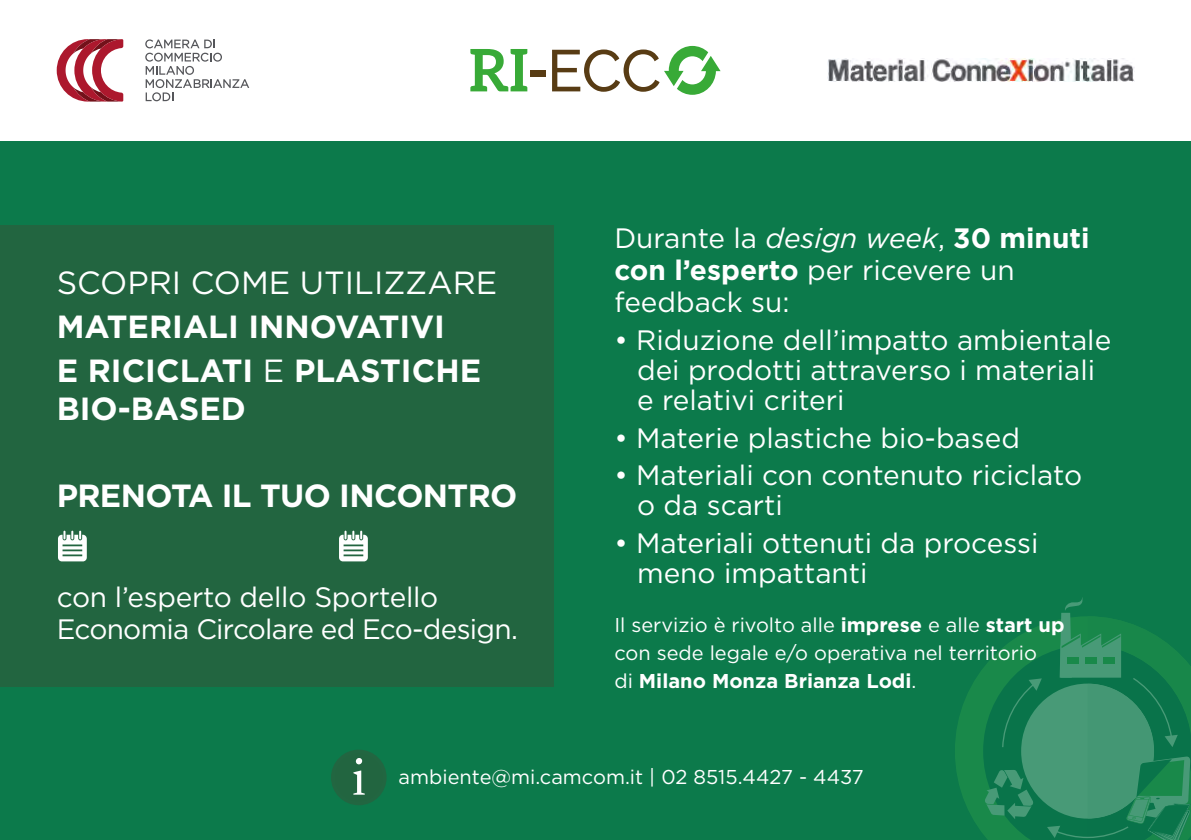
<style>
.page{position:relative;width:1191px;height:840px;background:#fff}
.page>*{position:absolute;margin:0;border:0;box-sizing:border-box;transform-origin:0 0}
.t1{font:52px "Mercury Text G1";color:#fff}
.t2{font:700 32px/43.6px "Gotham";color:#fff}
.t3{font:32px "Gotham";color:#fff}
.t4{font:700 32px "Gotham";letter-spacing:-.02em;color:#fff}
.t5{font:28px/30px "Gotham";color:#fff}
.t6{font:28px/32px "Gotham";letter-spacing:-.025em;color:#fff}
.t7{font:20px/27.6px "Gotham";color:#fff}
.s1{font-weight:400}
.s2{font-style:italic}
.s3{font-weight:700}
</style>
<div class="page">
<div style="left:0;top:141px;width:1191px;height:698px;background:#0c7a4b"></div>
<svg style="left:955px;top:616px;width:92px;height:223px;background:#11804a"></svg>
<svg style="left:983px;top:644px;width:64px;height:195px;background:#107d4a"></svg>
<div style="left:1021px;top:683px;width:133px;height:135px;background:#489a77;border-radius:50%"></div>
<svg style="left:1002px;top:678px;width:39px;height:68px"></svg>
<svg style="left:984px;top:769px;width:49px;height:49px;background:#27875e"></svg>
<svg style="left:1047px;top:596px;width:144px;height:243px"></svg>
<svg style="left:145px;top:39px;width:104px;height:62px"></svg>
<svg style="left:57px;top:39px;width:66px;height:62px"></svg>
<svg style="left:552px;top:46px;width:168px;height:49px"></svg>
<div style="left:530px;top:71px;width:15px;height:6px;background:#583c14"></div>
<svg style="left:470px;top:49px;width:57px;height:42px"></svg>
<img style="left:827px;top:59px;width:307px;height:23px">
<div style="left:333px;top:751px;width:51px;height:51px;background:#226540;border-radius:50%"></div>
<div style="left:331px;top:749px;width:55px;height:55px;border:4px solid #226641;border-radius:50%"></div>
<div style="left:0;top:225px;width:554px;height:462px;background:#226540"></div>
<svg style="left:58px;top:530px;width:29px;height:31px"></svg>
<svg style="left:339px;top:530px;width:29px;height:31px"></svg>
<hr style="left:343px;top:544px;width:20px;height:2px;background:#226540">
<hr style="left:343px;top:549px;width:20px;height:2px;background:#226540">
<hr style="left:343px;top:554px;width:20px;height:2px;background:#226540">
<p class="t3" style="left:57px;top:262px;width:442px">SCOPRI COME UTILIZZARE</p>
<p class="t2" style="left:57px;top:304px;width:426px">MATERIALI INNOVATIVI<br>E RICICLATI <span class="s1">E</span> PLASTICHE</p>
<p class="t2" style="left:57px;top:386px;width:191px">BIO-BASED</p>
<p class="t4" style="left:57px;top:474px;width:462px">PRENOTA IL TUO INCONTRO</p>
<p class="t6" style="left:57px;top:580px;width:463px">con l’esperto dello Sportello<br>Economia Circolare ed Eco-design.</p>
<p class="t5" style="left:614px;top:221px;width:477px;line-height:32px">Durante la <span class="s2">design week</span>, <span class="s3">30 minuti con l’esperto</span> per ricevere un feedback su:</p>
<p class="t5" style="left:637px;top:324px;width:475px;text-indent:-23px">• Riduzione dell’impatto ambientale dei prodotti attraverso i materiali e relativi criteri</p>
<p class="t5" style="left:614px;top:422px;width:407px">• Materie plastiche bio-based</p>
<p class="t5" style="left:637px;top:459px;width:446px;text-indent:-23px">• Materiali con contenuto riciclato o da scarti</p>
<p class="t5" style="left:637px;top:527px;width:403px;text-indent:-23px">• Materiali ottenuti da processi meno impattanti</p>
<p class="t7" style="left:614px;top:610px;width:451px">Il servizio è rivolto alle <span class="s3">imprese</span> e alle <span class="s3">start up </span>con sede legale e/o operativa nel territorio<br>di <span class="s3">Milano Monza Brianza Lodi</span>.</p>
<h1 class="t1" style="left:351px;top:739px;width:17px">i</h1>
<p class="t7" style="left:398px;top:762px;width:467px">ambiente@mi.camcom.it | 02 8515.4427 - 4437</p>
</div>
